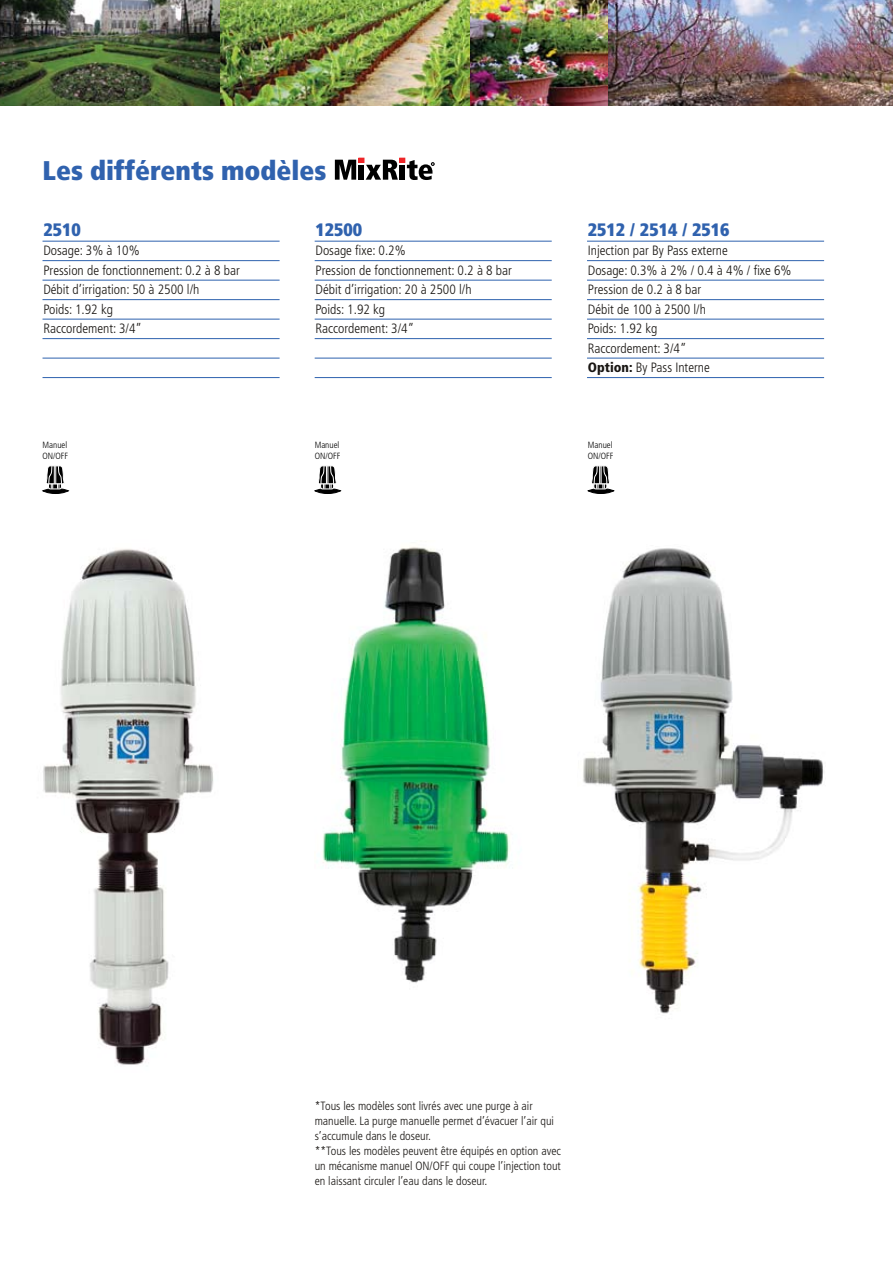
<style>
.page{position:relative;width:893px;height:1263px;background:#fff}
.page>*{position:absolute;margin:0;border:0;box-sizing:border-box;transform-origin:0 0}
.t1{font:900 condensed 27px "Frutiger";color:#3062ae}
.t2{font:900 condensed 18px "Frutiger";color:#3062ae}
.t3{font:300 condensed 13.5px/19.5px "Frutiger";color:#191613}
.t4{font:300 condensed 12px/15px "Frutiger";color:#191613}
.t5{font:300 condensed 9px/10.8px "Frutiger";color:#000}
.s1{font-weight:900}
</style>
<div class="page">
<img style="left:607px;top:0;width:286px;height:105px">
<img style="left:220px;top:0;width:387px;height:105px">
<img style="left:0;top:0;width:220px;height:105px">
<img style="left:583px;top:548px;width:241px;height:466px">
<svg style="left:335px;top:158px;width:99px;height:22px"></svg>
<hr style="left:43px;top:489px;width:25px;height:4px;background:#000;border-radius:50%">
<div style="left:43px;top:488px;width:26px;height:6px;border:1px solid #000;border-radius:50%"></div>
<svg style="left:46px;top:466px;width:18px;height:23px"></svg>
<hr style="left:315px;top:489px;width:26px;height:4px;background:#000;border-radius:50%">
<div style="left:315px;top:488px;width:26px;height:6px;border:1px solid #000;border-radius:50%"></div>
<svg style="left:318px;top:466px;width:19px;height:23px"></svg>
<hr style="left:588px;top:489px;width:26px;height:4px;background:#000;border-radius:50%">
<div style="left:588px;top:488px;width:26px;height:6px;border:1px solid #000;border-radius:50%"></div>
<svg style="left:591px;top:466px;width:19px;height:23px"></svg>
<hr style="left:43px;top:241px;width:237px;height:1px;background:#2e62ae">
<hr style="left:43px;top:260px;width:237px;height:1px;background:#2e62ae">
<hr style="left:43px;top:280px;width:237px;height:1px;background:#2e62ae">
<hr style="left:43px;top:299px;width:237px;height:1px;background:#2e62ae">
<hr style="left:43px;top:319px;width:237px;height:1px;background:#2e62ae">
<hr style="left:43px;top:358px;width:237px;height:1px;background:#2e62ae">
<hr style="left:43px;top:338px;width:237px;height:1px;background:#2e62ae">
<hr style="left:43px;top:377px;width:237px;height:1px;background:#2e62ae">
<hr style="left:315px;top:241px;width:237px;height:1px;background:#2e62ae">
<hr style="left:315px;top:260px;width:237px;height:1px;background:#2e62ae">
<hr style="left:315px;top:280px;width:237px;height:1px;background:#2e62ae">
<hr style="left:315px;top:299px;width:237px;height:1px;background:#2e62ae">
<hr style="left:315px;top:319px;width:237px;height:1px;background:#2e62ae">
<hr style="left:315px;top:358px;width:237px;height:1px;background:#2e62ae">
<hr style="left:315px;top:338px;width:237px;height:1px;background:#2e62ae">
<hr style="left:315px;top:377px;width:237px;height:1px;background:#2e62ae">
<hr style="left:587px;top:241px;width:237px;height:1px;background:#2e62ae">
<hr style="left:587px;top:260px;width:237px;height:1px;background:#2e62ae">
<hr style="left:587px;top:280px;width:237px;height:1px;background:#2e62ae">
<hr style="left:587px;top:299px;width:237px;height:1px;background:#2e62ae">
<hr style="left:587px;top:319px;width:237px;height:1px;background:#2e62ae">
<hr style="left:587px;top:358px;width:237px;height:1px;background:#2e62ae">
<hr style="left:587px;top:338px;width:237px;height:1px;background:#2e62ae">
<hr style="left:587px;top:377px;width:237px;height:1px;background:#2e62ae">
<img style="left:43px;top:549px;width:171px;height:516px">
<img style="left:322px;top:547px;width:188px;height:436px">
<h1 class="t1" style="left:43px;top:154px;width:285px">Les différents modèles</h1>
<h2 class="t2" style="left:43px;top:219px;width:39px">2510</h2>
<p class="t3" style="left:43px;top:241px;width:198px">Dosage: 3% à 10%<br>Pression de fonctionnement: 0.2 à 8 bar<br>Débit d’irrigation: 50 à 2500 l/h<br>Poids: 1.92 kg<br>Raccordement: 3/4”</p>
<h2 class="t2" style="left:315px;top:219px;width:48px">12500</h2>
<p class="t3" style="left:315px;top:241px;width:198px">Dosage fixe: 0.2%<br>Pression de fonctionnement: 0.2 à 8 bar<br>Débit d’irrigation: 20 à 2500 l/h<br>Poids: 1.92 kg<br>Raccordement: 3/4”</p>
<h2 class="t2" style="left:588px;top:219px;width:143px">2512 / 2514 / 2516</h2>
<p class="t3" style="left:588px;top:241px;width:205px">Injection par By Pass externe<br>Dosage: 0.3% à 2% / 0.4 à 4% / fixe 6%<br>Pression de 0.2 à 8 bar<br>Débit de 100 à 2500 l/h<br>Poids: 1.92 kg<br>Raccordement: 3/4”<br><span class="s1">Option:</span> By Pass Interne</p>
<p class="t5" style="left:43px;top:440px;width:27px">Manuel<br>ON/OFF</p>
<p class="t5" style="left:315px;top:440px;width:27px">Manuel<br>ON/OFF</p>
<p class="t5" style="left:588px;top:440px;width:27px">Manuel<br>ON/OFF</p>
<p class="t4" style="left:315px;top:1099px;width:248px">*Tous les modèles sont livrés avec une purge à air manuelle. La purge manuelle permet d’évacuer l’air qui s’accumule dans le doseur.<br>**Tous les modèles peuvent être équipés en option avec un mécanisme manuel ON/OFF qui coupe l’injection tout en laissant circuler l’eau dans le doseur.</p>
</div>
